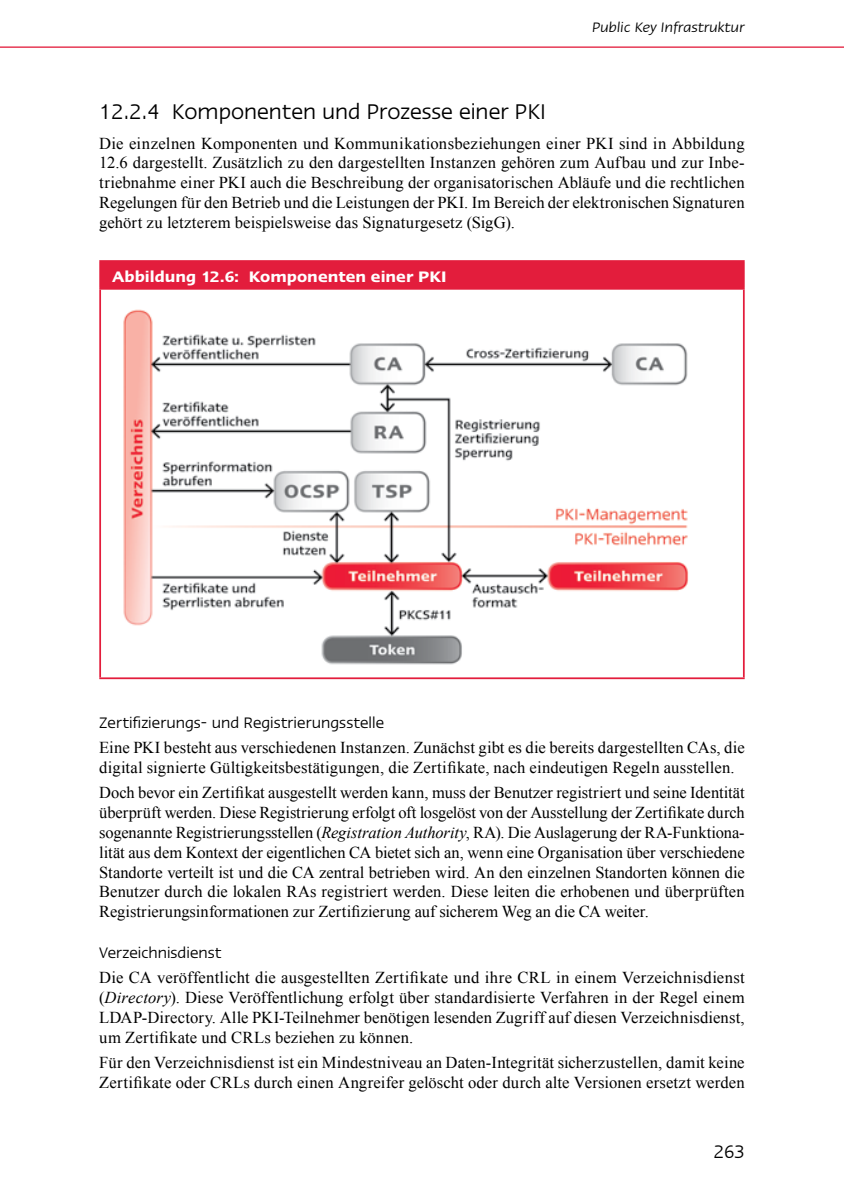
<style>
.page{position:relative;width:844px;height:1191px;background:#fff}
.page>*{position:absolute;margin:0;border:0;box-sizing:border-box;transform-origin:0 0}
.t1{font:24.5px "Linotype Ergo";color:#000}
.t2{font:21px "Linotype Ergo";color:#000}
.t3{font:17.5px "Linotype Ergo";letter-spacing:.005em;color:#000}
.t4{font:600 17.5px "Linotype Ergo";letter-spacing:.005em;color:#fff}
.t5{font:16.62px/19.9px "Times New Roman";letter-spacing:.005em;color:#000;text-align:justify}
.t6{font:italic 15.75px "Linotype Ergo";letter-spacing:.01em;color:#000}
.s1{font-style:italic}
</style>
<div class="page">
<hr style="left:0;top:46px;width:843px;height:2px;background:#e31d3c">
<div style="left:100px;top:261px;width:643px;height:28px;background:#e31d3c"></div>
<hr style="left:99px;top:260px;width:645px;height:2px;background:#e31d3c">
<hr style="left:99px;top:262px;width:2px;height:26px;background:#e31d3c">
<hr style="left:742px;top:262px;width:2px;height:26px;background:#e31d3c">
<hr style="left:99px;top:288px;width:645px;height:2px;background:#e31d3c">
<hr style="left:99px;top:290px;width:2px;height:387px;background:#e31d3c">
<hr style="left:742px;top:290px;width:2px;height:387px;background:#e31d3c">
<hr style="left:99px;top:677px;width:645px;height:2px;background:#e31d3c">
<img style="left:123px;top:309px;width:566px;height:356px">
<p class="t6" style="left:592px;top:19px;width:154px">Public Key Infrastruktur</p>
<p class="t1" style="left:99px;top:98px;width:448px">12.2.4 Komponenten und Prozesse einer PKI</p>
<p class="t5" style="left:99px;top:133px;width:646px">Die einzelnen Komponenten und Kommunikationsbeziehungen einer PKI sind in Abbildung 12.6 dargestellt. Zusätzlich zu den dargestellten Instanzen gehören zum Aufbau und zur Inbe&shy;triebnahme einer PKI auch die Beschreibung der organisatorischen Abläufe und die rechtlichen Regelungen für den Betrieb und die Leistungen der PKI. Im Bereich der elektronischen Signaturen gehört zu letzterem beispielsweise das Signaturgesetz (SigG).</p>
<p class="t4" style="left:112px;top:267px;width:336px">Abbildung 12.6: Komponenten einer PKI</p>
<p class="t3" style="left:99px;top:713px;width:286px">Zertifizierungs- und Registrierungsstelle</p>
<p class="t5" style="left:99px;top:737px;width:646px">Eine PKI besteht aus verschiedenen Instanzen. Zunächst gibt es die bereits dargestellten CAs, die digital signierte Gültigkeitsbestätigungen, die Zertifikate, nach eindeutigen Regeln ausstellen.</p>
<p class="t5" style="left:99px;top:782px;width:646px">Doch bevor ein Zertifikat ausgestellt werden kann, muss der Benutzer registriert und seine Identität überprüft werden. Diese Registrierung erfolgt oft losgelöst von der Ausstellung der Zertifikate durch sogenannte Registrierungsstellen (<span class="s1">Registration Authority</span>, RA). Die Auslagerung der RA-Funktiona&shy;lität aus dem Kontext der eigentlichen CA bietet sich an, wenn eine Organisation über verschiedene Standorte verteilt ist und die CA zentral betrieben wird. An den einzelnen Standorten können die Benutzer durch die lokalen RAs registriert werden. Diese leiten die erhobenen und überprüften Registrierungsinformationen zur Zertifizierung auf sicherem Weg an die CA weiter.</p>
<p class="t3" style="left:99px;top:943px;width:124px">Verzeichnisdienst</p>
<p class="t5" style="left:99px;top:967px;width:646px">Die CA veröffentlicht die ausgestellten Zertifikate und ihre CRL in einem Verzeichnisdienst (<span class="s1">Directory</span>). Diese Veröffentlichung erfolgt über standardisierte Verfahren in der Regel einem LDAP-Directory. Alle PKI-Teilnehmer benötigen lesenden Zugriff auf diesen Verzeichnisdienst, um Zertifikate und CRLs beziehen zu können.</p>
<p class="t5" style="left:99px;top:1052px;width:646px">Für den Verzeichnisdienst ist ein Mindestniveau an Daten-Integrität sicherzustellen, damit keine<br>Zertifikate oder CRLs durch einen Angreifer gelöscht oder durch alte Versionen ersetzt werden</p>
<p class="t2" style="left:713px;top:1140px;width:32px">263</p>
</div>
